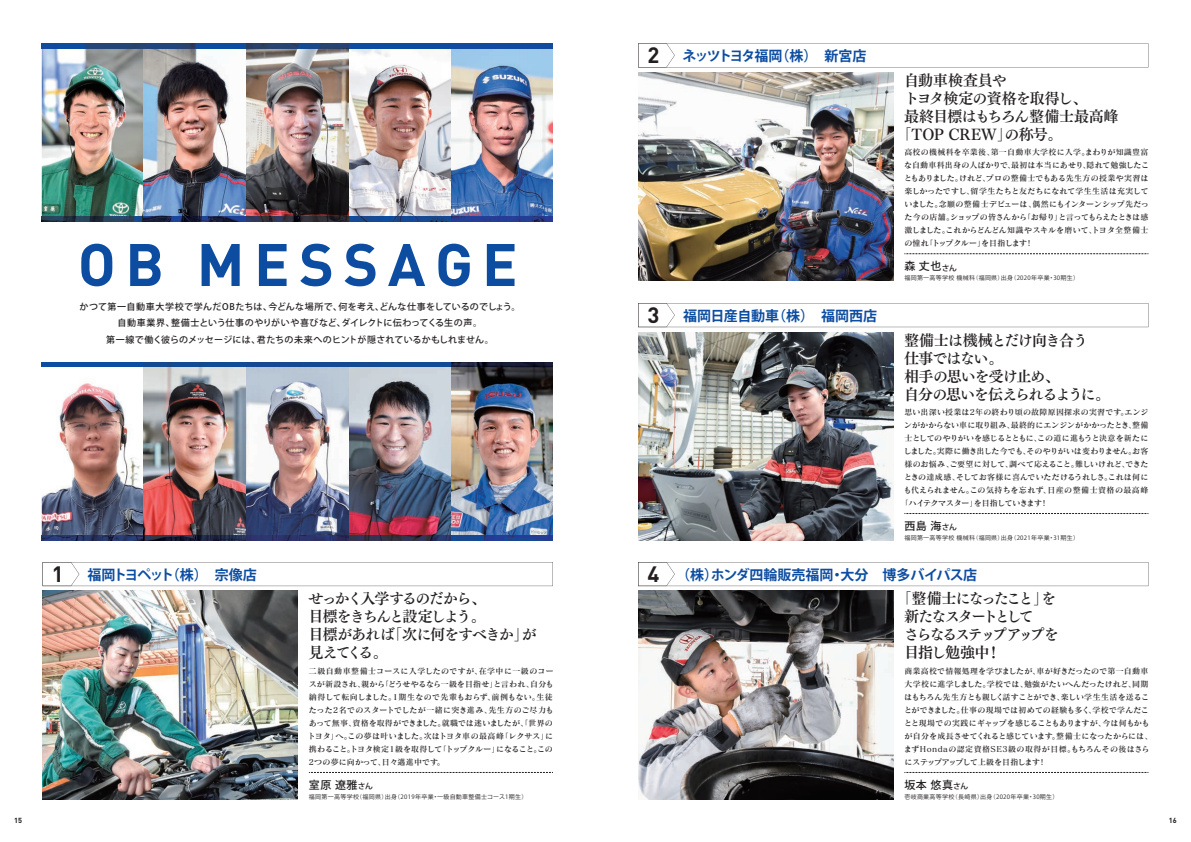
<style>
.page{position:relative;width:1191px;height:842px;background:#fff}
.page>*{position:absolute;margin:0;border:0;box-sizing:border-box;transform-origin:0 0}
.t1{font:700 59px "DIN Pro";letter-spacing:.16em;color:#0d4da1}
.t2{font:700 22px "DIN Pro";color:#231f20}
.t3{font:15px/18px "Tsuku Min Pr 5 B";letter-spacing:-.08em;color:#231f20}
.t4{font:15px/18px "Tsuku Min Pr 5 B";letter-spacing:-.135em;color:#231f20}
.t5{font:15px "Tsuku Min Pr 5 B";letter-spacing:-.025em;color:#231f20}
.t6{font:15px "Tsuku Min Pr 5 B";letter-spacing:-.04em;color:#231f20}
.t7{font:700 14px "Koz Go Pro";color:#0d4da1}
.t8{font:700 14px "Koz Go Pro";letter-spacing:-.13em;color:#0d4da1}
.t9{font:700 14px "Koz Go Pro";letter-spacing:-.1em;color:#0d4da1}
.t10{font:500 11px "Koz Go Pro";letter-spacing:.05em;color:#231f20}
.t11{font:500 9px/16px "Koz Go Pro";letter-spacing:.03em;color:#231f20;text-align:center}
.t12{font:8px/13px "Matisse Pro DB";letter-spacing:.005em;color:#231f20;text-align:justify}
.t13{font:8px "Matisse Pro DB";letter-spacing:-.04em;color:#231f20}
.t14{font:8px "Matisse Pro DB";letter-spacing:-.02em;color:#231f20}
.t15{font:8px "Matisse Pro DB";letter-spacing:.03em;color:#231f20}
.t16{font:8px "Matisse Pro DB";letter-spacing:.055em;color:#231f20}
.t17{font:8px "Matisse Pro DB";letter-spacing:-.045em;color:#231f20}
.t18{font:700 7.3px "DIN Pro";color:#231f20}
.t19{font:6px "Koz Go Pro";letter-spacing:.05em;color:#231f20}
.s1{font-size:7.8px}
</style>
<div class="page">
<img style="left:43px;top:591px;width:255px;height:208px">
<img style="left:42px;top:367px;width:102px;height:168px">
<img style="left:144px;top:367px;width:408px;height:168px">
<img style="left:42px;top:48px;width:102px;height:168px">
<img style="left:144px;top:48px;width:408px;height:168px">
<svg style="left:309px;top:772px;width:244px;height:1px"></svg>
<svg style="left:43px;top:562px;width:510px;height:24px"></svg>
<img style="left:638px;top:591px;width:255px;height:208px">
<svg style="left:904px;top:772px;width:244px;height:1px"></svg>
<svg style="left:638px;top:562px;width:510px;height:24px"></svg>
<img style="left:638px;top:332px;width:255px;height:208px">
<svg style="left:904px;top:513px;width:244px;height:1px"></svg>
<svg style="left:638px;top:303px;width:510px;height:24px"></svg>
<img style="left:638px;top:72px;width:255px;height:209px">
<svg style="left:904px;top:254px;width:244px;height:1px"></svg>
<svg style="left:638px;top:43px;width:510px;height:24px"></svg>
<img style="left:42px;top:43px;width:510px;height:5px">
<img style="left:42px;top:362px;width:510px;height:5px">
<img style="left:42px;top:216px;width:510px;height:5px">
<img style="left:42px;top:535px;width:510px;height:5px">
<h1 class="t1" style="left:78px;top:225px;width:441px">OB MESSAGE</h1>
<p class="t11" style="left:80px;top:300px;width:442px">かつて第一自動車大学校で学んだOBたちは、今どんな場所で、何を考え、どんな仕事をしているのでしょう。自動車業界、整備士という仕事のやりがいや喜びなど、ダイレクトに伝わってくる生の声。<br>第一線で働く彼らのメッセージには、君たちの未来へのヒントが隠されているかもしれません。</p>
<h2 class="t2" style="left:52px;top:559px;width:13px">1</h2>
<h3 class="t9" style="left:88px;top:565px;width:171px">福岡トヨペット（株）　宗像店</h3>
<h3 class="t3" style="left:308px;top:589px;width:229px">せっかく入学するのだから、<br>目標をきちんと設定しよう。<br>目標があれば「次に何をすべきか」が見えてくる。</h3>
<p class="t12" style="left:308px;top:664px;width:247px">二級自動車整備士コースに入学したのですが、在学中に一級のコースが新設され、親から「どうせやるなら一級を目指せ」と言われ、自分も納得して転向しました。1期生なので先輩もおらず、前例もない。生徒たった2名でのスタートでしたが一緒に突き進み、先生方のご尽力もあって無事、資格を取得ができました。就職では迷いましたが、「世界のトヨタ」へ。この夢は叶いました。次はトヨタ車の最高峰「レクサス」に携わること。トヨタ検定1級を取得して「トップクルー」になること。この2つの夢に向かって、日々邁進中です。</p>
<h3 class="t10" style="left:309px;top:778px;width:65px">室原 遼雅<span class="s1">さん</span></h3>
<p class="t19" style="left:309px;top:793px;width:220px">福岡第一高等学校（福岡県）出身（2019年卒業・一級自動車整備士コース1期生）</p>
<h2 class="t2" style="left:647px;top:40px;width:13px">2</h2>
<h3 class="t8" style="left:682px;top:47px;width:185px">ネッツトヨタ福岡（株）　新宮店</h3>
<h3 class="t5" style="left:904px;top:67px;width:104px">自動車検査員や</h3>
<h3 class="t3" style="left:904px;top:88px;width:185px">トヨタ検定の資格を取得し、</h3>
<h3 class="t6" style="left:904px;top:103px;width:216px">最終目標はもちろん整備士最高峰</h3>
<h3 class="t5" style="left:896px;top:121px;width:168px">「TOP CREW」の称号。</h3>
<p class="t12" style="left:904px;top:146px;width:246px">高校の機械科を卒業後、第一自動車大学校に入学。まわりが知識豊富な自動車科出身の人ばかりで、最初は本当にあせり、隠れて勉強したこともありました。けれど、プロの整備士でもある先生方の授業や実習は楽しかったですし、留学生たちと友だちになれて学生生活は充実していました。念願の整備士デビューは、偶然にもインターンシップ先だった今の店舗。ショップの皆さんから「お帰り」と言ってもらえたときは感激しました。これからどんどん知識やスキルを磨いて、トヨタ全整備士の憧れ「トップクルー」を目指します！</p>
<h3 class="t10" style="left:904px;top:259px;width:54px">森 丈也<span class="s1">さん</span></h3>
<p class="t19" style="left:904px;top:274px;width:176px">福岡第一高等学校 機械科（福岡県）出身（2020年卒業・30期生）</p>
<h2 class="t2" style="left:647px;top:300px;width:13px">3</h2>
<h3 class="t7" style="left:683px;top:307px;width:196px">福岡日産自動車（株）　福岡西店</h3>
<h3 class="t3" style="left:904px;top:330px;width:208px">整備士は機械とだけ向き合う<br>仕事ではない。<br>相手の思いを受け止め、<br>自分の思いを伝えられるように。</h3>
<p class="t15" style="left:904px;top:407px;width:246px">思い出深い授業は2年の終わり頃の故障原因探求の実習です。エンジ</p>
<p class="t12" style="left:904px;top:418px;width:246px">ンがかからない車に取り組み、最終的にエンジンがかかったとき、整備</p>
<p class="t13" style="left:904px;top:433px;width:246px">士としてのやりがいを感じるとともに、この道に進もうと決意を新たに</p>
<p class="t13" style="left:903px;top:446px;width:246px">しました。実際に働き出した今でも、そのやりがいは変わりません。お客</p>
<p class="t14" style="left:904px;top:459px;width:246px">様のお悩み、ご要望に対して、調べて応えること。難しいけれど、できた</p>
<p class="t12" style="left:904px;top:470px;width:246px">ときの達成感、そしてお客様に喜んでいただけるうれしさ。これは何に</p>
<p class="t16" style="left:903px;top:485px;width:246px">も代えられません。この気持ちを忘れず、日産の整備士資格の最高峰</p>
<p class="t17" style="left:900px;top:498px;width:149px">「ハイテクマスター」を目指していきます！</p>
<h3 class="t10" style="left:904px;top:519px;width:54px">西島 海<span class="s1">さん</span></h3>
<p class="t19" style="left:904px;top:534px;width:176px">福岡第一高等学校 機械科（福岡県）出身（2021年卒業・31期生）</p>
<h2 class="t2" style="left:647px;top:559px;width:13px">4</h2>
<h3 class="t7" style="left:676px;top:565px;width:303px">（株）ホンダ四輪販売福岡・大分　博多バイパス店</h3>
<h3 class="t4" style="left:904px;top:589px;width:156px;text-indent:-8px">「整備士になったこと」を新たなスタートとして<br>さらなるステップアップを目指し勉強中！</h3>
<p class="t12" style="left:903px;top:664px;width:250px;text-align:left">商業高校で情報処理を学びましたが、車が好きだったので第一自動車大学校に進学しました。学校では、勉強がたいへんだったけれど、同期はもちろん先生方とも親しく話すことができ、楽しい学生生活を送ることができました。仕事の現場では初めての経験も多く、学校で学んだことと現場での実践にギャップを感じることもありますが、今は何もかもが自分を成長させてくれると感じています。整備士になったからには、まずHondaの認定資格SE3級の取得が目標。もちろんその後はさらにステップアップして上級を目指します！</p>
<h3 class="t10" style="left:904px;top:778px;width:65px">坂本 悠真<span class="s1">さん</span></h3>
<p class="t19" style="left:904px;top:793px;width:156px">壱岐商業高等学校（長崎県）出身（2020年卒業・30期生）</p>
<p class="t18" style="left:14px;top:816px;width:9px">15</p>
<p class="t18" style="left:1168px;top:816px;width:9px">16</p>
</div>
